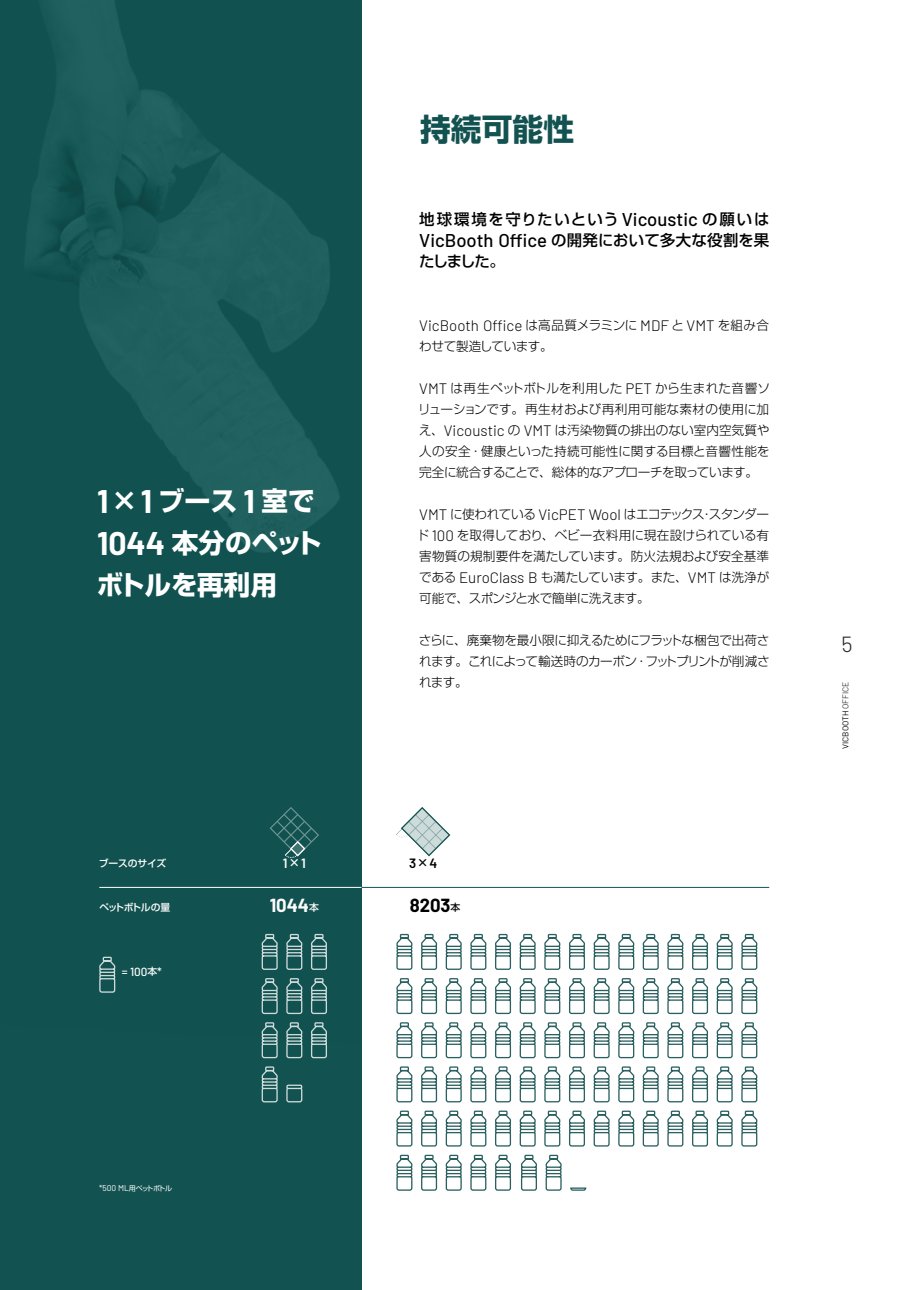
<style>
.page{position:relative;width:918px;height:1290px;background:#fff}
.page>*{position:absolute;margin:0;border:0;box-sizing:border-box;transform-origin:0 0}
.t1{font:700 30.8px "Shin Go Pro";color:#125351}
.t2{font:700 26.6px/42px "Shin Go Pro";letter-spacing:-.005em;color:#fff}
.t3{font:300 21.88px "Barlow";color:#242324}
.t4{font:500 18.55px "Barlow";color:#000}
.t5{font:700 18.55px "Barlow";color:#fff}
.t6{font:700 18.55px "Barlow";color:#000}
.t7{font:500 15.4px "Shin Go Pro";letter-spacing:.11em;color:#000}
.t8{font:500 15.4px "Shin Go Pro";letter-spacing:.09em;color:#000}
.t9{font:300 15.05px "Barlow";color:#000}
.t10{font:600 13.47px "Barlow";color:#fff}
.t11{font:600 13.47px "Barlow";color:#000}
.t12{font:300 12.6px/21px "Shin Go Pro";letter-spacing:-.03em;color:#000;text-align:justify}
.t13{font:500 11.72px "Barlow";color:#fff}
.t14{font:500 9.8px "Shin Go Pro";letter-spacing:-.055em;color:#fff}
.t15{font:500 9.8px "Shin Go Pro";letter-spacing:-.03em;color:#fff}
.t16{font:8.4px "Barlow";color:#000}
.t17{font:7px "Shin Go Pro";letter-spacing:-.095em;color:#fff}
.s1{font-family:"Barlow";font-size:31.85px}
.s2{font-family:"Barlow";font-size:18.55px}
.s3{font-family:"Shin Go Pro";font-size:15.4px}
.s4{font-family:"Shin Go Pro";font-size:12.6px}
.s5{font-family:"Barlow";font-size:15.05px}
.s6{font-family:"Shin Go Pro";font-size:9.8px}
.s7{font-family:"Shin Go Pro De";font-weight:700;font-size:11.2px}
.s8{font-family:"Shin Go Pro";font-weight:500;font-size:9.8px}
.s9{font-weight:300}
.s10{font-family:"Barlow";font-size:8.4px}
</style>
<div class="page">
<div style="left:0;top:0;width:362px;height:1290px;background:#125351"></div>
<img style="left:31px;top:0;width:331px;height:887px">
<svg style="left:642px;top:933px;width:116px;height:37px"></svg>
<svg style="left:642px;top:1066px;width:116px;height:37px"></svg>
<svg style="left:642px;top:1022px;width:116px;height:37px"></svg>
<svg style="left:642px;top:978px;width:116px;height:37px"></svg>
<svg style="left:642px;top:1110px;width:116px;height:37px"></svg>
<svg style="left:396px;top:1154px;width:116px;height:37px"></svg>
<svg style="left:396px;top:933px;width:239px;height:37px"></svg>
<svg style="left:396px;top:1066px;width:239px;height:37px"></svg>
<svg style="left:396px;top:1022px;width:239px;height:37px"></svg>
<svg style="left:520px;top:1154px;width:67px;height:37px"></svg>
<svg style="left:396px;top:978px;width:239px;height:37px"></svg>
<svg style="left:396px;top:1110px;width:239px;height:37px"></svg>
<hr style="left:99px;top:887px;width:263px;height:1px;background:#fff">
<hr style="left:362px;top:887px;width:407px;height:1px;background:#125351">
<svg style="left:99px;top:956px;width:17px;height:37px"></svg>
<svg style="left:396px;top:807px;width:54px;height:49px"></svg>
<svg style="left:270px;top:807px;width:49px;height:50px"></svg>
<svg style="left:261px;top:1066px;width:42px;height:37px"></svg>
<svg style="left:261px;top:933px;width:66px;height:37px"></svg>
<svg style="left:261px;top:978px;width:66px;height:37px"></svg>
<svg style="left:261px;top:1022px;width:66px;height:37px"></svg>
<h1 class="t1" style="left:420px;top:105px;width:155px">持続可能性</h1>
<h2 class="t2" style="left:97px;top:477px;width:226px"><span class="s1">1</span> × <span class="s1">1</span> ブース <span class="s1">1</span> 室で<br><span class="s1">1044</span> 本分のペットボトルを再利用</h2>
<p class="t7" style="left:419px;top:207px;width:352px">地球環境を守りたいという<span class="s2">Vicoustic</span> の願いは</p>
<h3 class="t4" style="left:419px;top:227px;width:351px">VicBooth Office <span class="s3">の開発において多大な役割を果</span></h3>
<p class="t8" style="left:419px;top:249px;width:87px">たしました。</p>
<p class="t9" style="left:419px;top:315px;width:351px">VicBooth Office <span class="s4">は高品質メラミンに</span> MDF <span class="s4">と</span> VMT <span class="s4">を組み合</span></p>
<p class="t12" style="left:419px;top:334px;width:135px">わせて製造しています。</p>
<p class="t12" style="left:418px;top:376px;width:353px"><span class="s5">VMT</span> は再生ペットボトルを利用した <span class="s5">PET</span> から生まれた音響ソリューションです。再生材および再利用可能な素材の使用に加え、<span class="s5">Vicoustic</span> の <span class="s5">VMT</span> は汚染物質の排出のない室内空気質や人の安全・健康といった持続可能性に関する目標と音響性能を完全に統合することで、総体的なアプローチを取っています。</p>
<p class="t12" style="left:416px;top:502px;width:354px"><span class="s5">VMT</span> に使われている <span class="s5">VicPET Wool</span> はエコテックス・スタンダード <span class="s5">100</span> を取得しており、ベビー衣料用に現在設けられている有害物質の規制要件を満たしています。防火法規および安全基準である <span class="s5">EuroClass B</span> も満たしています。また、<span class="s5">VMT</span> は洗浄が可能で、スポンジと水で簡単に洗えます。</p>
<p class="t12" style="left:419px;top:628px;width:352px">さらに、廃棄物を最小限に抑えるためにフラットな梱包で出荷されます。これによって輸送時のカーボン・フットプリントが削減されます。</p>
<p class="t15" style="left:99px;top:855px;width:69px">ブースのサイズ</p>
<p class="t14" style="left:99px;top:899px;width:72px">ペットボトルの量</p>
<p class="t13" style="left:122px;top:963px;width:42px">= 100<span class="s6">本</span>*</p>
<p class="t10" style="left:283px;top:853px;width:24px">1 <span class="s7">×</span> 1</p>
<p class="t11" style="left:409px;top:853px;width:30px">3 <span class="s7">×</span> 4</p>
<h3 class="t5" style="left:270px;top:892px;width:51px">1044<span class="s8">本</span></h3>
<h3 class="t6" style="left:410px;top:892px;width:52px">8203<span class="s8">本</span></h3>
<h3 class="t3" style="left:841px;top:628px;width:13px">5</h3>
<p class="t16" style="left:839px;top:749px;width:68px;rotate:-90deg">VICBOOTH <span class="s9">OFFICE</span></p>
<p class="t17" style="left:99px;top:1182px;width:75px"><span class="s10">*500 ML</span>用ペットボトル</p>
</div>
